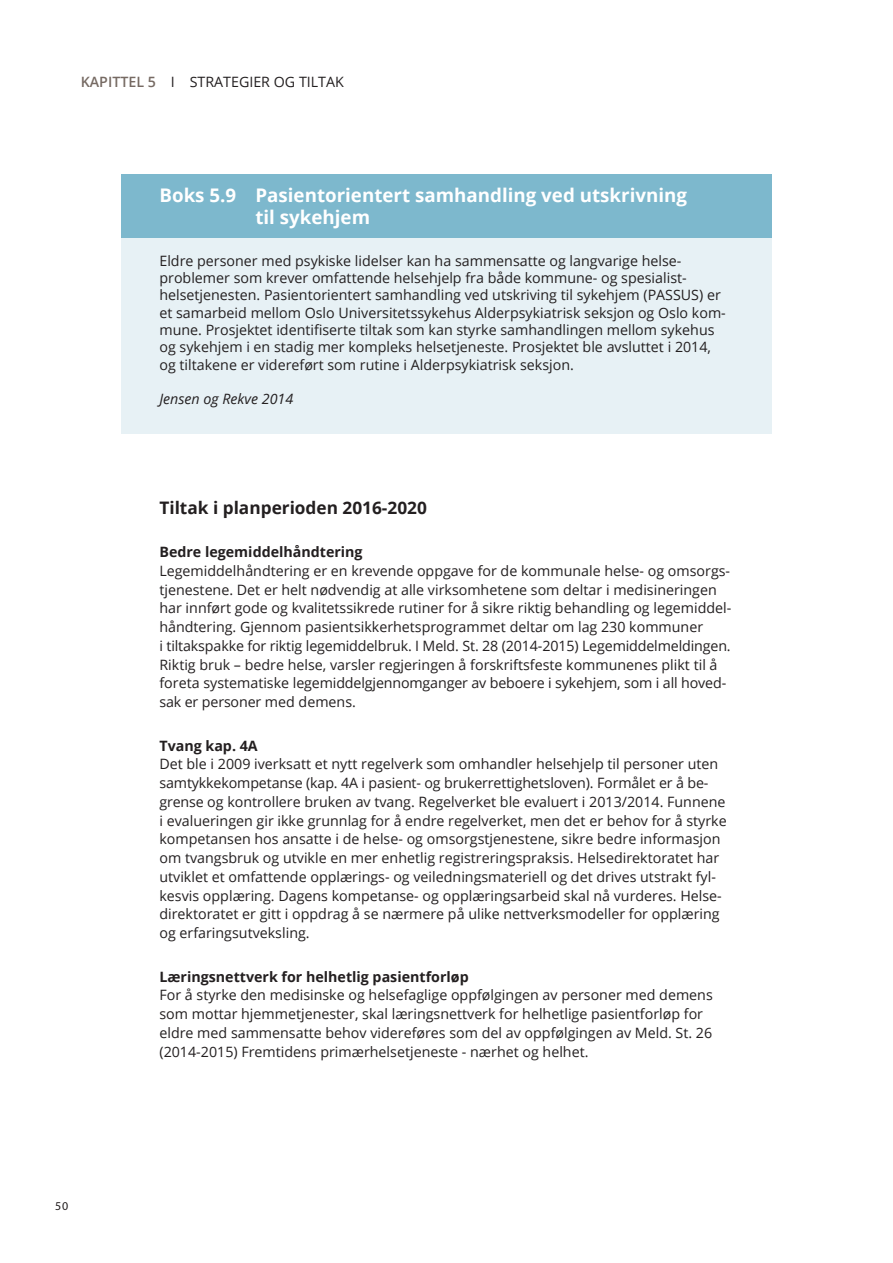
<style>
.page{position:relative;width:893px;height:1263px;background:#fff}
.page>*{position:absolute;margin:0;border:0;box-sizing:border-box;transform-origin:0 0}
.t1{font:700 18.75px/21.8px "Open Sans";color:#fff}
.t2{font:700 17.25px "Open Sans";color:#231f20}
.t3{font:14.25px/18.8px "Open Sans";color:#231f20}
.t4{font:700 14.25px "Open Sans";color:#231f20}
.t5{font:italic 14.25px "Open Sans";color:#231f20}
.t6{font:12px "Myriad Pro";color:#231f20}
.s1{font-weight:600;color:#766a63}
</style>
<div class="page">
<div style="left:121px;top:209px;width:651px;height:225px;background:#e7f1f5"></div>
<div style="left:121px;top:174px;width:651px;height:64px;background:#7db8cd"></div>
<p class="t3" style="left:81px;top:73px;width:265px"><span class="s1">KAPITTEL 5</span> I STRATEGIER OG TILTAK</p>
<p class="t1" style="left:255px;top:184px;width:433px;text-indent:-96px">Boks 5.9 Pasientorientert samhandling ved utskrivning til sykehjem</p>
<p class="t3" style="left:159px;top:252px;width:567px;line-height:17.2px">Eldre personer med psykiske lidelser kan ha sammensatte og langvarige helse&shy;problemer som krever omfattende helsehjelp fra både kommune- og spesialist&shy;helsetjenesten. Pasientorientert samhandling ved utskriving til sykehjem (PASSUS) er et samarbeid mellom Oslo Universitetssykehus Alderpsykiatrisk seksjon og Oslo kom-</p>
<p class="t3" style="left:159px;top:320px;width:557px">mune. Prosjektet identifiserte tiltak som kan styrke samhandlingen mellom sykehus</p>
<p class="t3" style="left:159px;top:338px;width:553px;line-height:17.2px">og sykehjem i en stadig mer kompleks helsetjeneste. Prosjektet ble avsluttet i 2014, og tiltakene er videreført som rutine i Alderpsykiatrisk seksjon.</p>
<p class="t5" style="left:159px;top:389px;width:135px">Jensen og Rekve 2014</p>
<p class="t2" style="left:159px;top:495px;width:269px">Tiltak i planperioden 2016-2020</p>
<p class="t4" style="left:159px;top:542px;width:205px">Bedre legemiddelhåndtering</p>
<p class="t3" style="left:159px;top:561px;width:573px">Legemiddelhåndtering er en krevende oppgave for de kommunale helse- og omsorgs&shy;tjenestene. Det er helt nødvendig at alle virksomhetene som deltar i medisineringen har innført gode og kvalitetssikrede rutiner for å sikre riktig behandling og legemiddel&shy;håndtering. Gjennom pasientsikkerhetsprogrammet deltar om lag 230 kommuner<br>i tiltakspakke for riktig legemiddelbruk. I Meld. St. 28 (2014-2015) Legemiddelmeldingen.<br>Riktig bruk – bedre helse, varsler regjeringen å forskriftsfeste kommunenes plikt til å foreta systematiske legemiddelgjennomganger av beboere i sykehjem, som i all hoved&shy;sak er personer med demens.</p>
<p class="t4" style="left:159px;top:735px;width:100px">Tvang kap. 4A</p>
<p class="t3" style="left:159px;top:754px;width:569px">Det ble i 2009 iverksatt et nytt regelverk som omhandler helsehjelp til personer uten samtykkekompetanse (kap. 4A i pasient- og brukerrettighetsloven). Formålet er å be&shy;grense og kontrollere bruken av tvang. Regelverket ble evaluert i 2013/2014. Funnene i evalueringen gir ikke grunnlag for å endre regelverket, men det er behov for å styrke kompetansen hos ansatte i de helse- og omsorgstjenestene, sikre bedre informasjon om tvangsbruk og utvikle en mer enhetlig registreringspraksis. Helsedirektoratet har utviklet et omfattende opplærings- og veiledningsmateriell og det drives utstrakt fyl&shy;kesvis opplæring. Dagens kompetanse- og opplæringsarbeid skal nå vurderes. Helse&shy;direktoratet er gitt i oppdrag å se nærmere på ulike nettverksmodeller for opplæring og erfaringsutveksling.</p>
<p class="t4" style="left:159px;top:966px;width:311px">Læringsnettverk for helhetlig pasientforløp</p>
<p class="t3" style="left:159px;top:985px;width:555px">For å styrke den medisinske og helsefaglige oppfølgingen av personer med demens som mottar hjemmetjenester, skal læringsnettverk for helhetlige pasientforløp for eldre med sammensatte behov videreføres som del av oppfølgingen av Meld. St. 26 (2014-2015) Fremtidens primærhelsetjeneste - nærhet og helhet.</p>
<p class="t6" style="left:55px;top:1200px;width:15px">50</p>
</div>
